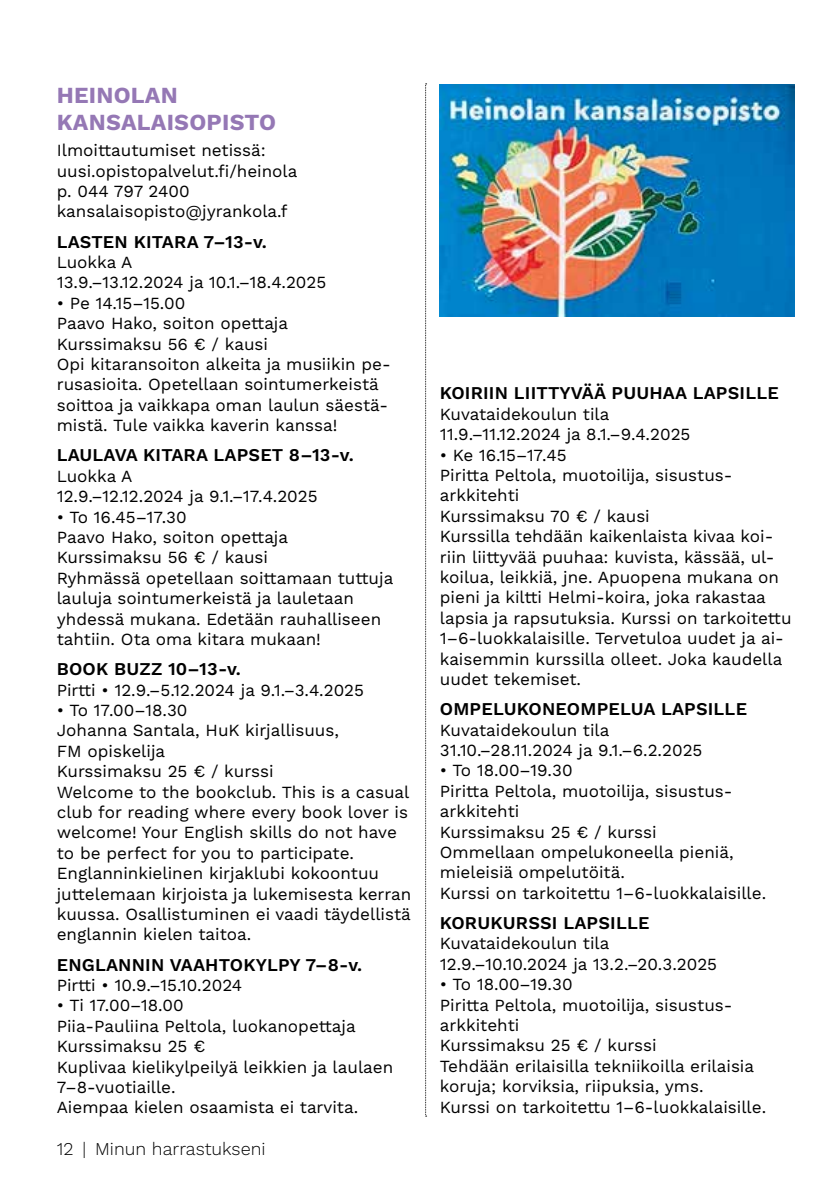
<style>
.page{position:relative;width:840px;height:1191px;background:#fff}
.page>*{position:absolute;margin:0;border:0;box-sizing:border-box;transform-origin:0 0}
.t1{font:700 23px/27.6px "Work Sans";letter-spacing:.01em;color:#9578b5}
.t2{font:600 18px "Work Sans";letter-spacing:.01em;color:#000}
.t3{font:300 18px "Work Sans";color:#000}
.t4{font:17px/20.4px "Work Sans";color:#000}
</style>
<div class="page">
<svg style="left:425px;top:84px;width:1px;height:1032px"></svg>
<img style="left:439px;top:85px;width:355px;height:232px">
<h1 class="t1" style="left:57px;top:82px;width:221px">HEINOLAN<br>KANSALAISOPISTO</h1>
<p class="t4" style="left:57px;top:141px;width:242px">Ilmoittautumiset netissä: uusi.opistopalvelut.fi/heinola p. 044 797 2400 kansalaisopisto@jyrankola.f</p>
<p class="t2" style="left:57px;top:231px;width:211px">LASTEN KITARA 7–13-v.</p>
<p class="t4" style="left:57px;top:253px;width:271px">Luokka A<br>13.9.–13.12.2024 ja 10.1.–18.4.2025</p>
<p class="t4" style="left:57px;top:293px;width:335px">• Pe 14.15–15.00<br>Paavo Hako, soiton opettaja<br>Kurssimaksu 56 € / kausi<br>Opi kitaransoiton alkeita ja musiikin pe&shy;rusasioita. Opetellaan sointumerkeistä soittoa ja vaikkapa oman laulun säestä&shy;mistä. Tule vaikka kaverin kanssa!</p>
<p class="t2" style="left:57px;top:445px;width:298px">LAULAVA KITARA LAPSET 8–13-v.</p>
<p class="t4" style="left:57px;top:466px;width:262px">Luokka A<br>12.9.–12.12.2024 ja 9.1.–17.4.2025</p>
<p class="t4" style="left:57px;top:507px;width:338px">• To 16.45–17.30<br>Paavo Hako, soiton opettaja<br>Kurssimaksu 56 € / kausi<br>Ryhmässä opetellaan soittamaan tuttuja lauluja sointumerkeistä ja lauletaan yhdessä mukana. Edetään rauhalliseen tahtiin. Ota oma kitara mukaan!</p>
<p class="t2" style="left:57px;top:658px;width:186px">BOOK BUZZ 10–13-v.</p>
<p class="t4" style="left:57px;top:680px;width:308px">Pirtti • 12.9.–5.12.2024 ja 9.1.–3.4.2025</p>
<p class="t4" style="left:57px;top:700px;width:356px">• To 17.00–18.30<br>Johanna Santala, HuK kirjallisuus,<br>FM opiskelija<br>Kurssimaksu 25 € / kurssi<br>Welcome to the bookclub. This is a casual club for reading where every book lover is welcome! Your English skills do not have to be perfect for you to participate.<br>Englanninkielinen kirjaklubi kokoontuu juttelemaan kirjoista ja lukemisesta kerran kuussa. Osallistuminen ei vaadi täydellistä englannin kielen taitoa.</p>
<p class="t2" style="left:57px;top:954px;width:307px">ENGLANNIN VAAHTOKYLPY 7–8-v.</p>
<p class="t4" style="left:57px;top:975px;width:187px">Pirtti • 10.9.–15.10.2024</p>
<p class="t4" style="left:57px;top:996px;width:338px">• Ti 17.00–18.00<br>Piia-Pauliina Peltola, luokanopettaja<br>Kurssimaksu 25 €<br>Kuplivaa kielikylpeilyä leikkien ja laulaen<br>7–8-vuotiaille.<br>Aiempaa kielen osaamista ei tarvita.</p>
<p class="t3" style="left:57px;top:1138px;width:210px">12 | Minun harrastukseni</p>
<p class="t2" style="left:439px;top:383px;width:340px">KOIRIIN LIITTYVÄÄ PUUHAA LAPSILLE</p>
<p class="t4" style="left:439px;top:404px;width:252px">Kuvataidekoulun tila<br>11.9.–11.12.2024 ja 8.1.–9.4.2025</p>
<p class="t4" style="left:439px;top:445px;width:353px">• Ke 16.15–17.45<br>Piritta Peltola, muotoilija, sisustus&shy;arkkitehti<br>Kurssimaksu 70 € / kausi<br>Kurssilla tehdään kaikenlaista kivaa koi&shy;riin liittyvää puuhaa: kuvista, kässää, ul&shy;koilua, leikkiä, jne. Apuopena mukana on pieni ja kiltti Helmi-koira, joka rakastaa lapsia ja rapsutuksia. Kurssi on tarkoitettu 1–6-luokkalaisille. Tervetuloa uudet ja ai&shy;kaisemmin kurssilla olleet. Joka kaudella uudet tekemiset.</p>
<p class="t2" style="left:439px;top:698px;width:308px">OMPELUKONEOMPELUA LAPSILLE</p>
<p class="t4" style="left:439px;top:720px;width:264px">Kuvataidekoulun tila<br>31.10.–28.11.2024 ja 9.1.–6.2.2025</p>
<p class="t4" style="left:439px;top:761px;width:327px">• To 18.00–19.30<br>Piritta Peltola, muotoilija, sisustus&shy;arkkitehti<br>Kurssimaksu 25 € / kurssi<br>Ommellaan ompelukoneella pieniä, mieleisiä ompelutöitä.<br>Kurssi on tarkoitettu 1–6-luokkalaisille.</p>
<p class="t2" style="left:439px;top:912px;width:211px">KORUKURSSI LAPSILLE</p>
<p class="t4" style="left:439px;top:934px;width:279px">Kuvataidekoulun tila<br>12.9.–10.10.2024 ja 13.2.–20.3.2025</p>
<p class="t4" style="left:439px;top:975px;width:327px">• To 18.00–19.30<br>Piritta Peltola, muotoilija, sisustus&shy;arkkitehti<br>Kurssimaksu 25 € / kurssi<br>Tehdään erilaisilla tekniikoilla erilaisia koruja; korviksia, riipuksia, yms.<br>Kurssi on tarkoitettu 1–6-luokkalaisille.</p>
</div>
